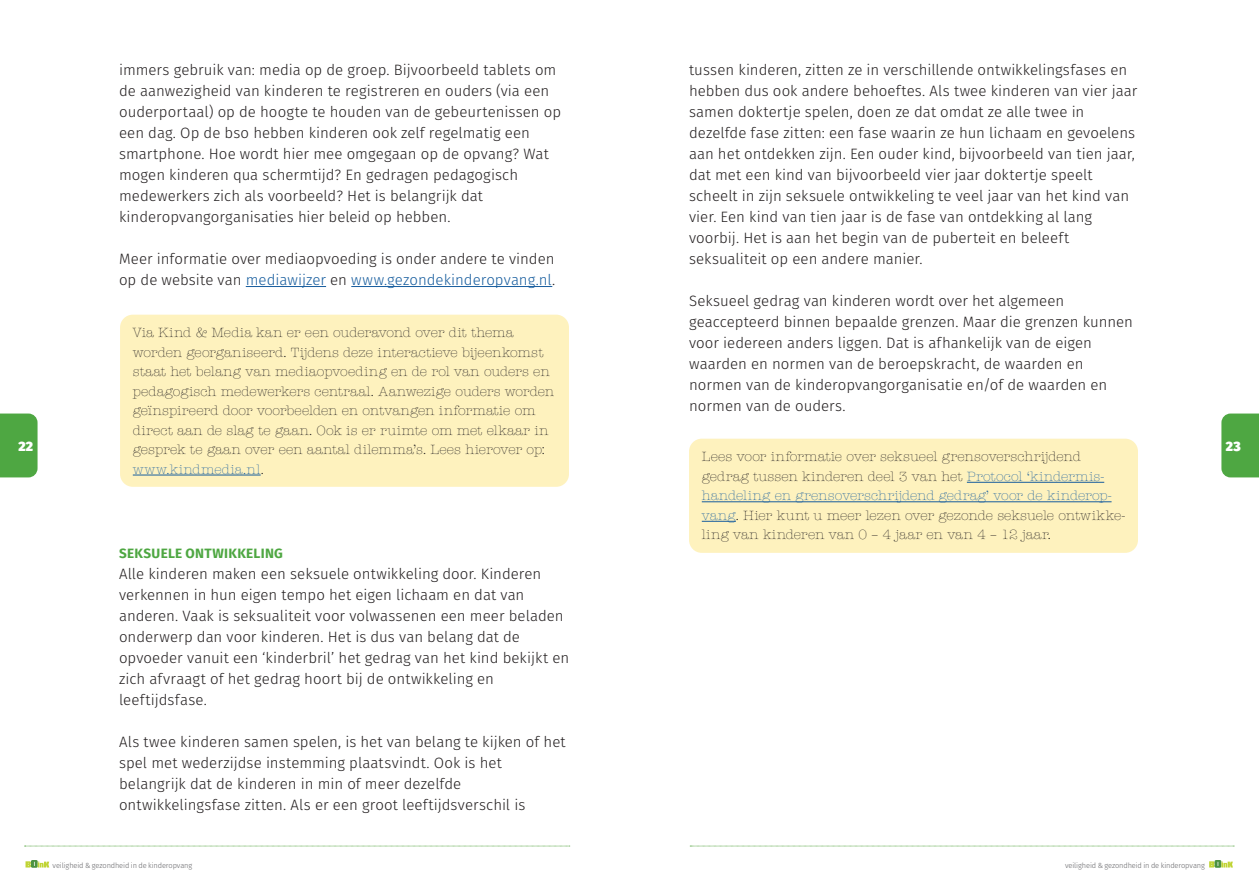
<style>
.page{position:relative;width:1259px;height:893px;background:#fff}
.page>*{position:absolute;margin:0;border:0;box-sizing:border-box;transform-origin:0 0}
.Body{font:300 15px/21px "Fira Sans";color:#231f20}
.Kadertekst_1{font:300 13.5px/19.5px "American Typewriter Std";letter-spacing:.005em;color:#231f20}
.Tussenkopje_1{font:700 13.5px "Fira Sans";letter-spacing:.02em;color:#4ea742}
.t1{font:900 13.5px "Fira Sans";color:#fff}
.t2{font:300 7.5px "Fira Sans";letter-spacing:-.02em;color:#636366}
.s1{color:#175d9e}
</style>
<div class="page">
<div style="left:0;top:414px;width:38px;height:63px;background:#4ea742"></div>
<div style="left:1221px;top:414px;width:38px;height:63px;background:#4ea742"></div>
<svg style="left:26px;top:860px;width:23px;height:8px"></svg>
<svg style="left:1209px;top:860px;width:24px;height:8px"></svg>
<svg style="left:25px;top:846px;width:545px;height:1px"></svg>
<svg style="left:690px;top:846px;width:544px;height:1px"></svg>
<hr style="left:246px;top:286px;width:80px;height:1px;background:#175d9e">
<hr style="left:351px;top:286px;width:201px;height:1px;background:#175d9e">
<div style="left:120px;top:315px;width:449px;height:172px;background:#fef2be;border-radius:13px"></div>
<hr style="left:133px;top:475px;width:128px;height:1px;background:#175d9e">
<div style="left:689px;top:439px;width:449px;height:114px;background:#fef2be;border-radius:13px"></div>
<hr style="left:967px;top:482px;width:137px;height:1px;background:#175d9e">
<hr style="left:702px;top:501px;width:409px;height:1px;background:#175d9e">
<hr style="left:702px;top:521px;width:34px;height:1px;background:#175d9e">
<p class="Body" style="left:119px;top:59px;width:443px">immers gebruik van: media op de groep. Bijvoorbeeld tablets om de aanwezigheid van kinderen te registreren en ouders (via een ouderportaal) op de hoogte te houden van de gebeurtenissen op een dag. Op de bso hebben kinderen ook zelf regelmatig een smartphone. Hoe wordt hier mee omgegaan op de opvang? Wat mogen kinderen qua schermtijd? En gedragen pedagogisch medewerkers zich als voorbeeld? Het is belangrijk dat kinderopvangorganisaties hier beleid op hebben.</p>
<p class="Body" style="left:119px;top:248px;width:438px">Meer informatie over mediaopvoeding is onder andere te vinden op de website van <span class="s1">mediawijzer</span> en <span class="s1">www.gezondekinderopvang.nl</span>.</p>
<p class="Body" style="left:689px;top:59px;width:450px">tussen kinderen, zitten ze in verschillende ontwikkelingsfases en hebben dus ook andere behoeftes. Als twee kinderen van vier jaar samen doktertje spelen, doen ze dat omdat ze alle twee in dezelfde fase zitten: een fase waarin ze hun lichaam en gevoelens aan het ontdekken zijn. Een ouder kind, bijvoorbeeld van tien jaar, dat met een kind van bijvoorbeeld vier jaar doktertje speelt scheelt in zijn seksuele ontwikkeling te veel jaar van het kind van vier. Een kind van tien jaar is de fase van ontdekking al lang voorbij. Het is aan het begin van de puberteit en beleeft seksualiteit op een andere manier.</p>
<p class="Body" style="left:689px;top:290px;width:445px">Seksueel gedrag van kinderen wordt over het algemeen geaccepteerd binnen bepaalde grenzen. Maar die grenzen kunnen voor iedereen anders liggen. Dat is afhankelijk van de eigen waarden en normen van de beroepskracht, de waarden en normen van de kinderopvangorganisatie en/of de waarden en normen van de ouders.</p>
<p class="Kadertekst_1" style="left:133px;top:323px;width:423px">Via Kind &amp; Media kan er een ouderavond over dit thema worden georganiseerd. Tijdens deze interactieve bijeenkomst staat het belang van mediaopvoeding en de rol van ouders en pedagogisch medewerkers centraal. Aanwezige ouders worden geïnspireerd door voorbeelden en ontvangen informatie om direct aan de slag te gaan. Ook is er ruimte om met elkaar in gesprek te gaan over een aantal dilemma’s. Lees hierover op: <span class="s1">www.kindmedia.nl</span>.</p>
<p class="t1" style="left:18px;top:434px;width:16px">22</p>
<p class="t1" style="left:1226px;top:434px;width:16px">23</p>
<p class="Kadertekst_1" style="left:702px;top:447px;width:425px">Lees voor informatie over seksueel grensoverschrijdend gedrag tussen kinderen deel 3 van het <span class="s1">Protocol ‘kindermis&shy;handeling en grensoverschrijdend gedrag’ voor de kinderop&shy;vang</span>. Hier kunt u meer lezen over gezonde seksuele ontwikke&shy;ling van kinderen van 0 – 4 jaar en van 4 – 12 jaar.</p>
<p class="Tussenkopje_1" style="left:119px;top:542px;width:165px">SEKSUELE ONTWIKKELING</p>
<p class="Body" style="left:119px;top:563px;width:451px">Alle kinderen maken een seksuele ontwikkeling door. Kinderen verkennen in hun eigen tempo het eigen lichaam en dat van anderen. Vaak is seksualiteit voor volwassenen een meer beladen onderwerp dan voor kinderen. Het is dus van belang dat de opvoeder vanuit een ‘kinderbril’ het gedrag van het kind bekijkt en zich afvraagt of het gedrag hoort bij de ontwikkeling en leeftijdsfase.</p>
<p class="Body" style="left:119px;top:731px;width:448px">Als twee kinderen samen spelen, is het van belang te kijken of het spel met wederzijdse instemming plaatsvindt. Ook is het belangrijk dat de kinderen in min of meer dezelfde ontwikkelingsfase zitten. Als er een groot leeftijdsverschil is</p>
<p class="t2" style="left:53px;top:859px;width:141px">veiligheid &amp; gezondheid in de kinderopvang</p>
<p class="t2" style="left:1065px;top:859px;width:141px">veiligheid &amp; gezondheid in de kinderopvang</p>
</div>
